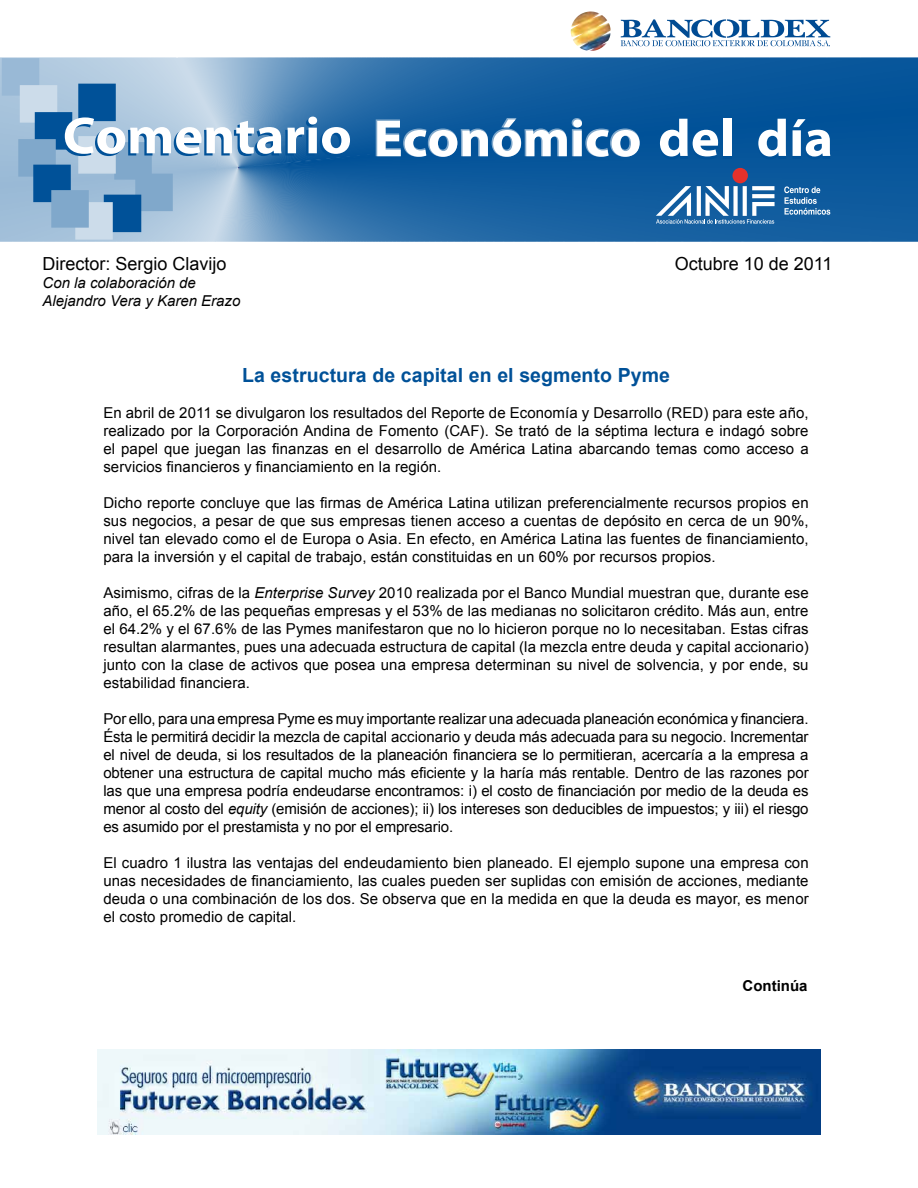
<style>
.page{position:relative;width:918px;height:1188px;background:#fff}
.page>*{position:absolute;margin:0;border:0;box-sizing:border-box;transform-origin:0 0}
.t1{font:700 19.5px "Arial";letter-spacing:.005em;color:#005198}
.t2{font:18px "Arial";color:#000}
.t3{font:15px/18px "Arial";letter-spacing:.005em;color:#000;text-align:justify}
.t4{font:italic 15px/18px "Arial";color:#000}
.t5{font:700 15px "Arial";color:#000}
.s1{font-style:italic}
</style>
<div class="page">
<svg style="left:621px;top:19px;width:209px;height:27px"></svg>
<img style="left:571px;top:12px;width:40px;height:39px">
<svg style="left:0;top:58px;width:918px;height:184px;background:#4a83b5"></svg>
<img style="left:98px;top:1050px;width:722px;height:85px">
<p class="t2" style="left:43px;top:252px;width:186px">Director: Sergio Clavijo</p>
<p class="t4" style="left:43px;top:274px;width:199px">Con la colaboración de<br>Alejandro Vera y Karen Erazo</p>
<p class="t2" style="left:675px;top:252px;width:159px">Octubre 10 de 2011</p>
<h1 class="t1" style="left:242px;top:363px;width:429px">La estructura de capital en el segmento Pyme</h1>
<p class="t3" style="left:103px;top:404px;width:707px">En abril de 2011 se divulgaron los resultados del Reporte de Economía y Desarrollo (RED) para este año, realizado por la Corporación Andina de Fomento (CAF). Se trató de la séptima lectura e indagó sobre el papel que juegan las finanzas en el desarrollo de América Latina abarcando temas como acceso a servicios financieros y financiamiento en la región.</p>
<p class="t3" style="left:103px;top:494px;width:707px">Dicho reporte concluye que las firmas de América Latina utilizan preferencialmente recursos propios en sus negocios, a pesar de que sus empresas tienen acceso a cuentas de depósito en cerca de un 90%, nivel tan elevado como el de Europa o Asia. En efecto, en América Latina las fuentes de financiamiento, para la inversión y el capital de trabajo, están constituidas en un 60% por recursos propios.</p>
<p class="t3" style="left:103px;top:584px;width:707px">Asimismo, cifras de la <span class="s1">Enterprise Survey</span> 2010 realizada por el Banco Mundial muestran que, durante ese año, el 65.2% de las pequeñas empresas y el 53% de las medianas no solicitaron crédito. Más aun, entre el 64.2% y el 67.6% de las Pymes manifestaron que no lo hicieron porque no lo necesitaban. Estas cifras resultan alarmantes, pues una adecuada estructura de capital (la mezcla entre deuda y capital accionario) junto con la clase de activos que posea una empresa determinan su nivel de solvencia, y por ende, su estabilidad financiera.</p>
<p class="t3" style="left:103px;top:710px;width:707px">Por ello, para una empresa Pyme es muy importante realizar una adecuada planeación económica y financiera.<br>Ésta le permitirá decidir la mezcla de capital accionario y deuda más adecuada para su negocio. Incrementar el nivel de deuda, si los resultados de la planeación financiera se lo permitieran, acercaría a la empresa a obtener una estructura de capital mucho más eficiente y la haría más rentable. Dentro de las razones por las que una empresa podría endeudarse encontramos: i) el costo de financiación por medio de la deuda es menor al costo del <span class="s1">equity</span> (emisión de acciones); ii) los intereses son deducibles de impuestos; y iii) el riesgo es asumido por el prestamista y no por el empresario.</p>
<p class="t3" style="left:103px;top:854px;width:707px">El cuadro 1 ilustra las ventajas del endeudamiento bien planeado. El ejemplo supone una empresa con unas necesidades de financiamiento, las cuales pueden ser suplidas con emisión de acciones, mediante deuda o una combinación de los dos. Se observa que en la medida en que la deuda es mayor, es menor el costo promedio de capital.</p>
<p class="t5" style="left:743px;top:976px;width:66px">Continúa</p>
</div>
